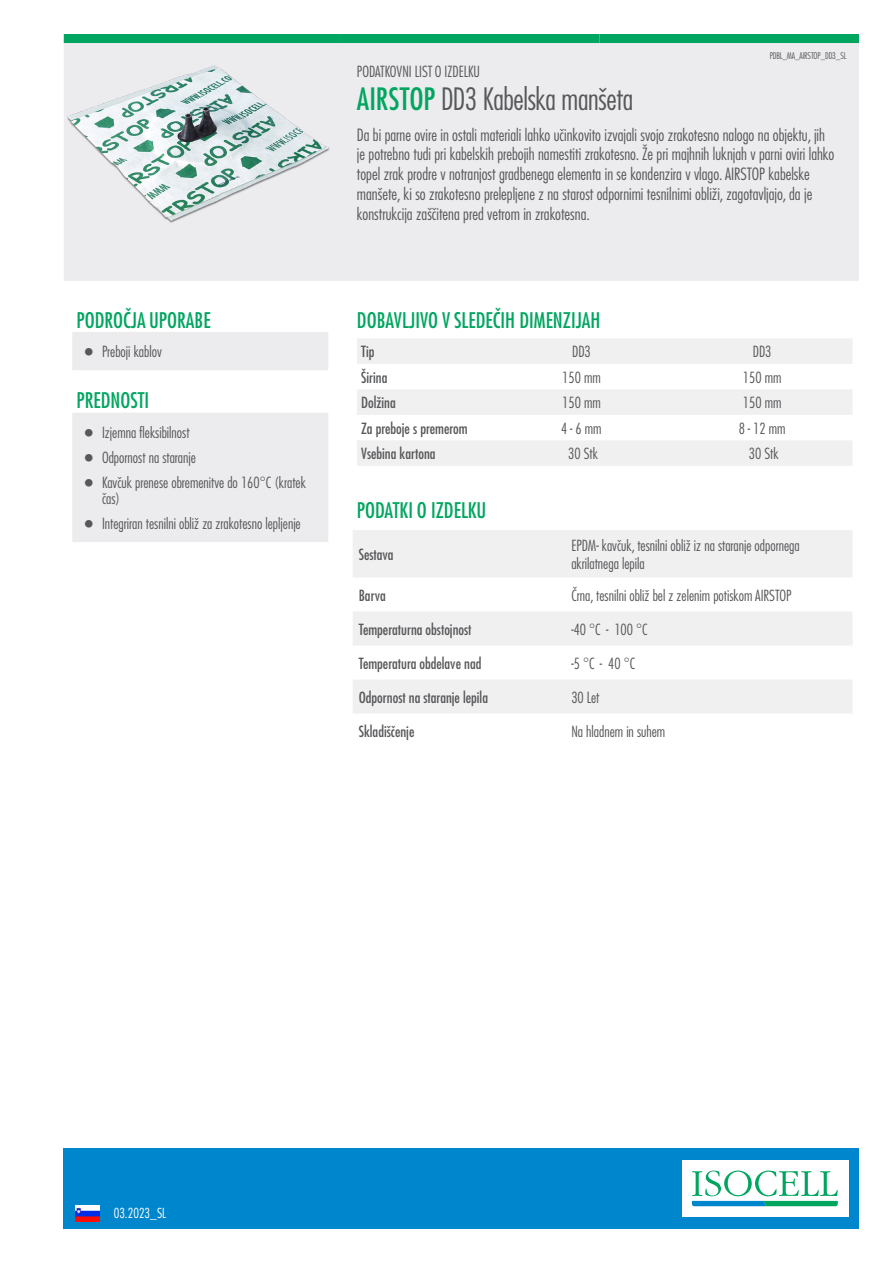
<style>
.page{position:relative;width:893px;height:1263px;background:#fff}
.page>*{position:absolute;margin:0;border:0;box-sizing:border-box;transform-origin:0 0}
.t1{font:300 condensed 30px "Futura LT Pro";letter-spacing:-.015em;color:#57585a}
.t2{font:500 condensed 21px "Futura LT Pro";color:#00a660}
.t3{font:300 condensed 16.5px/19.8px "Futura LT Pro";color:#57585a}
.t4{font:300 condensed 15px/25px "Futura LT Pro";color:#57585a}
.t5{font:500 condensed 15px "Futura LT Pro";color:#57585a}
.t6{font:300 condensed 13.5px "Futura LT Pro";color:#fff}
.t7{font:300 condensed 9px "Futura LT Pro";letter-spacing:-.01em;color:#57585a}
.s1{font-weight:500;color:#00a660}
</style>
<div class="page">
<div style="left:64px;top:1148px;width:795px;height:81px;background:#0086cc"></div>
<div style="left:682px;top:1160px;width:166px;height:57px;background:#fff"></div>
<svg style="left:692px;top:1170px;width:146px;height:36px"></svg>
<img style="left:75px;top:1205px;width:24px;height:16px">
<div style="left:64px;top:43px;width:795px;height:238px;background:#ececee"></div>
<div style="left:64px;top:34px;width:276px;height:9px;background:#00a660"></div>
<div style="left:340px;top:34px;width:259px;height:9px;background:#00a660"></div>
<div style="left:599px;top:34px;width:260px;height:9px;background:#00a660"></div>
<svg style="left:72px;top:332px;width:256px;height:210px;fill:#ececee"></svg>
<svg style="left:357px;top:338px;width:495px;height:128px;fill:#f0f0f1"></svg>
<svg style="left:353px;top:530px;width:499px;height:183px;fill:#f0f0f1"></svg>
<img style="left:64px;top:47px;width:281px;height:196px">
<svg style="left:85px;top:348px;width:8px;height:7px"></svg>
<svg style="left:85px;top:429px;width:8px;height:7px"></svg>
<svg style="left:85px;top:454px;width:8px;height:7px"></svg>
<svg style="left:85px;top:479px;width:8px;height:7px"></svg>
<svg style="left:85px;top:520px;width:8px;height:8px"></svg>
<p class="t2" style="left:77px;top:305px;width:136px">PODROČJA UPORABE</p>
<p class="t4" style="left:102px;top:339px;width:61px">Preboji kablov</p>
<p class="t2" style="left:77px;top:386px;width:74px">PREDNOSTI</p>
<p class="t4" style="left:102px;top:420px;width:205px">Izjemna fleksibilnost<br>Odpornost na staranje<br>Kavčuk prenese obremenitve do 160°C (kratek</p>
<p class="t4" style="left:102px;top:486px;width:200px">čas)<br>Integriran tesnilni obliž za zrakotesno lepljenje</p>
<p class="t4" style="left:357px;top:59px;width:124px">PODATKOVNI LIST O IZDELKU</p>
<p class="t7" style="left:770px;top:50px;width:78px">PDBL_MA_AIRSTOP_DD3_SL</p>
<h1 class="t1" style="left:357px;top:80px;width:278px"><span class="s1">AIRSTOP</span> DD3 Kabelska manšeta</h1>
<p class="t3" style="left:357px;top:125px;width:479px">Da bi parne ovire in ostali materiali lahko učinkovito izvajali svojo zrakotesno nalogo na objektu, jih je potrebno tudi pri kabelskih prebojih namestiti zrakotesno. Že pri majhnih luknjah v parni oviri lahko topel zrak prodre v notranjost gradbenega elementa in se kondenzira v vlago. AIRSTOP kabelske manšete, ki so zrakotesno prelepljene z na starost odpornimi tesnilnimi obliži, zagotavljajo, da je konstrukcija zaščitena pred vetrom in zrakotesna.</p>
<p class="t2" style="left:357px;top:305px;width:245px">DOBAVLJIVO V SLEDEČIH DIMENZIJAH</p>
<p class="t5" style="left:361px;top:341px;width:15px">Tip</p>
<p class="t4" style="left:572px;top:339px;width:20px">DD3</p>
<p class="t4" style="left:753px;top:339px;width:20px">DD3</p>
<p class="t5" style="left:361px;top:367px;width:28px">Širina</p>
<p class="t4" style="left:562px;top:365px;width:40px">150 mm</p>
<p class="t4" style="left:743px;top:365px;width:40px">150 mm</p>
<p class="t5" style="left:361px;top:392px;width:36px">Dolžina</p>
<p class="t4" style="left:562px;top:390px;width:40px">150 mm</p>
<p class="t4" style="left:743px;top:390px;width:40px">150 mm</p>
<p class="t5" style="left:361px;top:418px;width:108px">Za preboje s premerom</p>
<p class="t4" style="left:561px;top:416px;width:42px">4 - 6 mm</p>
<p class="t4" style="left:739px;top:416px;width:48px">8 - 12 mm</p>
<p class="t5" style="left:361px;top:443px;width:76px">Vsebina kartona</p>
<p class="t4" style="left:568px;top:441px;width:31px">30 Stk</p>
<p class="t4" style="left:749px;top:441px;width:31px">30 Stk</p>
<p class="t2" style="left:357px;top:495px;width:131px">PODATKI O IZDELKU</p>
<p class="t5" style="left:359px;top:544px;width:36px">Sestava</p>
<p class="t4" style="left:571px;top:536px;width:230px;line-height:18px">EPDM- kavčuk, tesnilni obliž iz na staranje odpornega akrilatnega lepila</p>
<p class="t5" style="left:359px;top:585px;width:29px">Barva</p>
<p class="t4" style="left:571px;top:583px;width:222px">Črna, tesnilni obliž bel z zelenim potiskom AIRSTOP</p>
<p class="t5" style="left:359px;top:619px;width:114px">Temperaturna obstojnost</p>
<p class="t4" style="left:571px;top:617px;width:78px">-40 °C - 100 °C</p>
<p class="t5" style="left:359px;top:653px;width:124px">Temperatura obdelave nad</p>
<p class="t4" style="left:571px;top:651px;width:65px">-5 °C - 40 °C</p>
<p class="t5" style="left:359px;top:687px;width:131px">Odpornost na staranje lepila</p>
<p class="t4" style="left:571px;top:685px;width:30px">30 Let</p>
<p class="t5" style="left:359px;top:721px;width:57px">Skladiščenje</p>
<p class="t4" style="left:571px;top:719px;width:96px">Na hladnem in suhem</p>
<p class="t6" style="left:114px;top:1204px;width:54px">03.2023_SL</p>
</div>
